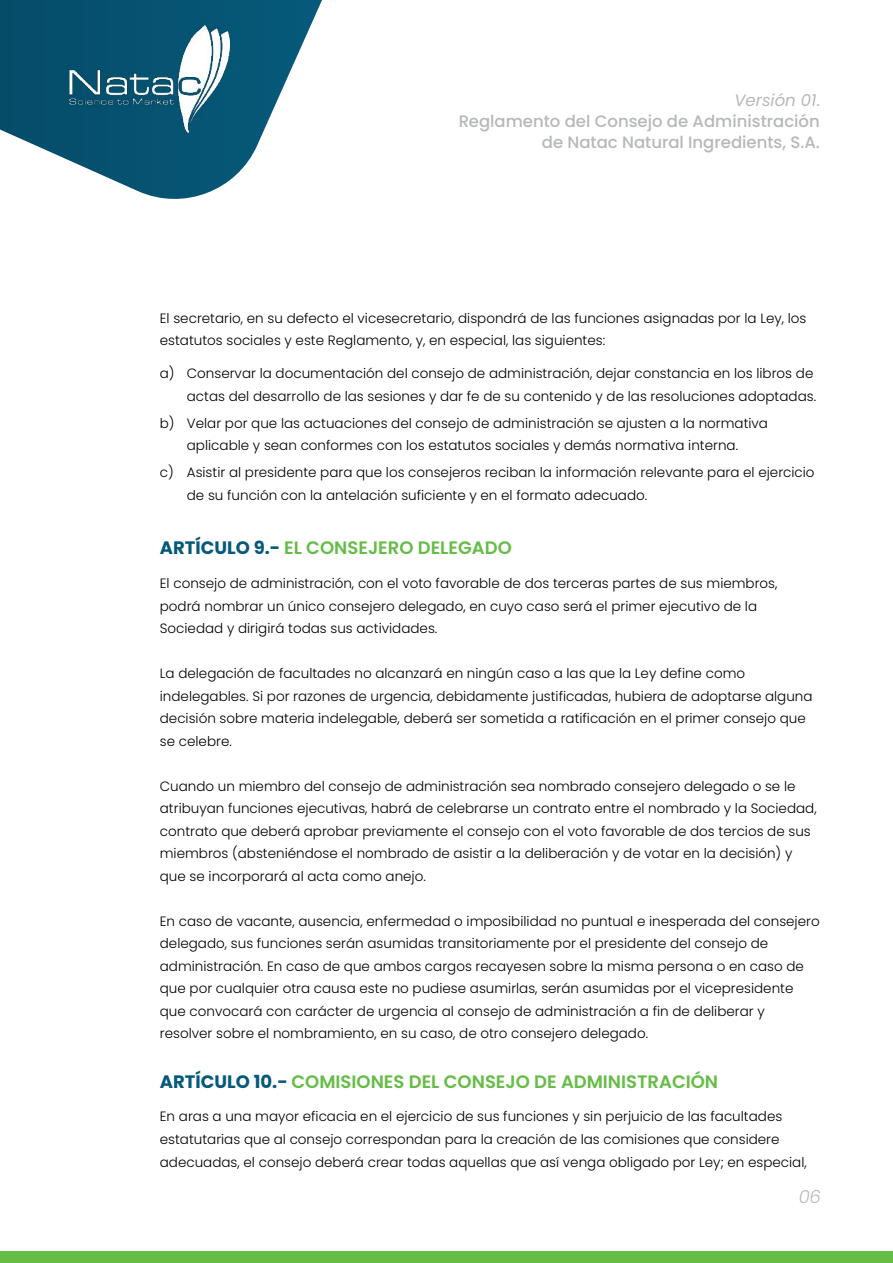
<style>
.page{position:relative;width:893px;height:1263px;background:#fff}
.page>*{position:absolute;margin:0;border:0;box-sizing:border-box;transform-origin:0 0}
.t1{font:600 18px "Poppins";color:#65bc46}
.t2{font:italic 300 18px "Poppins";color:#84878c}
.t3{font:500 16.5px/21px "Poppins";color:#84878c;text-align:right}
.t4{font:300 13.5px/22.5px "Poppins";color:#000}
.s1{font-weight:400;font-style:italic}
.s2{font-weight:400}
.s3{font-weight:700;color:#06597a}
</style>
<div class="page">
<svg style="left:0;top:0;width:322px;height:199px"></svg>
<img style="left:57px;top:9px;width:186px;height:137px">
<div style="left:0;top:1251px;width:893px;height:12px;background:#65bc46"></div>
<p class="t3" style="left:458px;top:90px;width:363px"><span class="s1">Versión 01</span><span class="s2">.<br></span>Reglamento del Consejo de Administración de Natac Natural Ingredients, S.A.</p>
<p class="t4" style="left:160px;top:307px;width:648px">El secretario, en su defecto el vicesecretario, dispondrá de las funciones asignadas por la Ley, los estatutos sociales y este Reglamento, y, en especial, las siguientes:</p>
<p class="t4" style="left:160px;top:362px;width:658px;text-align:right">a) Conservar la documentación del consejo de administración, dejar constancia en los libros de actas del desarrollo de las sesiones y dar fe de su contenido y de las resoluciones adoptadas.</p>
<p class="t4" style="left:160px;top:412px;width:610px;text-align:center">b) Velar por que las actuaciones del consejo de administración se ajusten a la normativa aplicable y sean conformes con los estatutos sociales y demás normativa interna.</p>
<p class="t4" style="left:187px;top:461px;width:629px;text-indent:-27px">c) Asistir al presidente para que los consejeros reciban la información relevante para el ejercicio de su función con la antelación suficiente y en el formato adecuado.</p>
<h1 class="t1" style="left:160px;top:537px;width:354px"><span class="s3">ARTÍCULO 9.-</span> EL CONSEJERO DELEGADO</h1>
<p class="t4" style="left:160px;top:572px;width:619px">El consejo de administración, con el voto favorable de dos terceras partes de sus miembros, podrá nombrar un único consejero delegado, en cuyo caso será el primer ejecutivo de la<br>Sociedad y dirigirá todas sus actividades.</p>
<p class="t4" style="left:160px;top:662px;width:654px">La delegación de facultades no alcanzará en ningún caso a las que la Ley define como indelegables. Si por razones de urgencia, debidamente justificadas, hubiera de adoptarse alguna decisión sobre materia indelegable, deberá ser sometida a ratificación en el primer consejo que se celebre.</p>
<p class="t4" style="left:160px;top:775px;width:658px">Cuando un miembro del consejo de administración sea nombrado consejero delegado o se le atribuyan funciones ejecutivas, habrá de celebrarse un contrato entre el nombrado y la Sociedad, contrato que deberá aprobar previamente el consejo con el voto favorable de dos tercios de sus miembros (absteniéndose el nombrado de asistir a la deliberación y de votar en la decisión) y que se incorporará al acta como anejo.</p>
<p class="t4" style="left:160px;top:910px;width:661px">En caso de vacante, ausencia, enfermedad o imposibilidad no puntual e inesperada del consejero delegado, sus funciones serán asumidas transitoriamente por el presidente del consejo de administración. En caso de que ambos cargos recayesen sobre la misma persona o en caso de que por cualquier otra causa este no pudiese asumirlas, serán asumidas por el vicepresidente que convocará con carácter de urgencia al consejo de administración a fin de deliberar y resolver sobre el nombramiento, en su caso, de otro consejero delegado.</p>
<h1 class="t1" style="left:160px;top:1071px;width:560px"><span class="s3">ARTÍCULO 10.-</span> COMISIONES DEL CONSEJO DE ADMINISTRACIÓN</h1>
<p class="t4" style="left:160px;top:1105px;width:648px">En aras a una mayor eficacia en el ejercicio de sus funciones y sin perjuicio de las facultades estatutarias que al consejo correspondan para la creación de las comisiones que considere adecuadas, el consejo deberá crear todas aquellas que así venga obligado por Ley; en especial,</p>
<h1 class="t2" style="left:798px;top:1186px;width:24px">06</h1>
</div>
